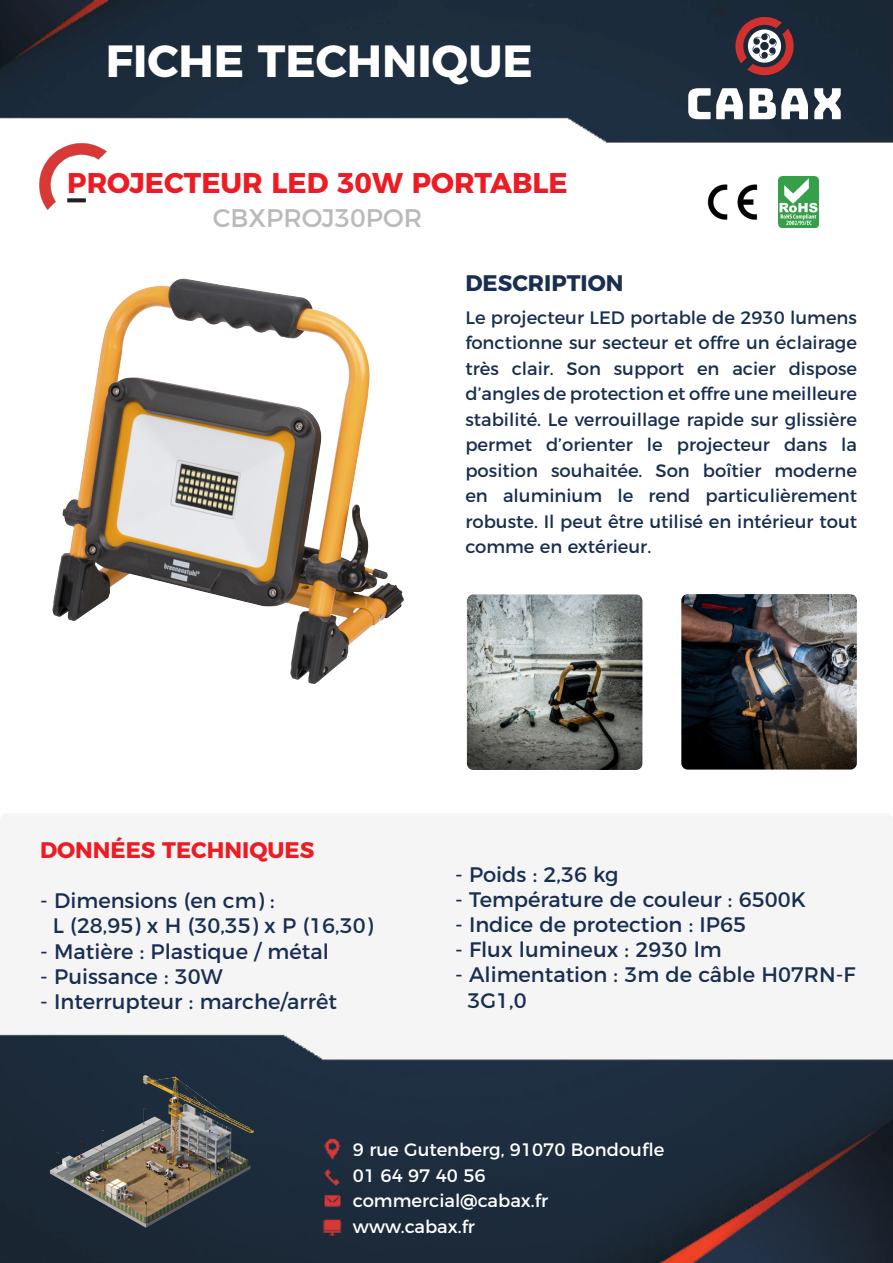
<style>
.page{position:relative;width:893px;height:1263px;background:#fff}
.page>*{position:absolute;margin:0;border:0;box-sizing:border-box;transform-origin:0 0}
.t1{font:700 45px "Montserrat";color:#fff}
.t2{font:700 28.5px "Montserrat";color:#ed1c24}
.t3{font:25.5px "Montserrat";color:#bababa}
.t4{font:700 22.5px "Montserrat";color:#ed1c24}
.t5{font:700 22.5px "Montserrat";color:#192e50}
.t6{font:21px/25.2px "Montserrat";color:#192e50}
.t7{font:18px/25.5px "Montserrat";color:#192e50;text-align:justify}
.t8{font:18px/25.5px "Montserrat";color:#fff}
</style>
<div class="page">
<div style="left:0;top:813px;width:893px;height:379px;background:#f5f5f5;border-radius:7px"></div>
<img style="left:0;top:1034px;width:893px;height:229px">
<img style="left:43px;top:1071px;width:217px;height:159px">
<img style="left:52px;top:279px;width:352px;height:405px">
<img style="left:0;top:0;width:893px;height:144px">
<svg style="left:688px;top:88px;width:55px;height:31px"></svg>
<svg style="left:750px;top:88px;width:58px;height:31px"></svg>
<svg style="left:814px;top:88px;width:27px;height:31px"></svg>
<svg style="left:733px;top:14px;width:63px;height:64px;background:#6e4a52"></svg>
<img style="left:40px;top:144px;width:66px;height:66px">
<img style="left:707px;top:184px;width:51px;height:36px">
<img style="left:779px;top:177px;width:39px;height:51px">
<img style="left:467px;top:594px;width:175px;height:176px">
<img style="left:681px;top:594px;width:176px;height:176px">
<h1 class="t1" style="left:106px;top:24px;width:429px">FICHE TECHNIQUE</h1>
<h2 class="t2" style="left:67px;top:159px;width:502px">PROJECTEUR LED 30W PORTABLE</h2>
<h3 class="t3" style="left:213px;top:198px;width:211px">CBXPROJ30POR</h3>
<p class="t5" style="left:465px;top:264px;width:160px">DESCRIPTION</p>
<p class="t7" style="left:465px;top:303px;width:393px">Le projecteur LED portable de 2930 lumens fonctionne sur secteur et offre un éclairage très clair. Son support en acier dispose d’angles de protection et offre une meilleure stabilité. Le verrouillage rapide sur glissière permet d’orienter le projecteur dans la position souhaitée. Son boîtier moderne en aluminium le rend particulièrement robuste. Il peut être utilisé en intérieur tout comme en extérieur.</p>
<p class="t4" style="left:40px;top:831px;width:276px">DONNÉES TECHNIQUES</p>
<p class="t6" style="left:53px;top:886px;width:322px;text-indent:-13px">- Dimensions (en cm) :<br>L (28,95) x H (30,35) x P (16,30)</p>
<p class="t6" style="left:40px;top:937px;width:290px">- Matière : Plastique / métal</p>
<p class="t6" style="left:40px;top:962px;width:184px">- Puissance : 30W</p>
<p class="t6" style="left:40px;top:987px;width:298px">- Interrupteur : marche/arrêt</p>
<p class="t6" style="left:455px;top:860px;width:165px">- Poids : 2,36 kg</p>
<p class="t6" style="left:455px;top:885px;width:352px">- Température de couleur : 6500K</p>
<p class="t6" style="left:455px;top:910px;width:293px">- Indice de protection : IP65</p>
<p class="t6" style="left:455px;top:935px;width:268px">- Flux lumineux : 2930 lm</p>
<p class="t6" style="left:468px;top:961px;width:389px;text-indent:-13px">- Alimentation : 3m de câble H07RN-F<br>3G1,0</p>
<p class="t8" style="left:353px;top:1135px;width:313px">9 rue Gutenberg, 91070 Bondoufle<br>01 64 97 40 56 commercial@cabax.fr www.cabax.fr</p>
</div>
